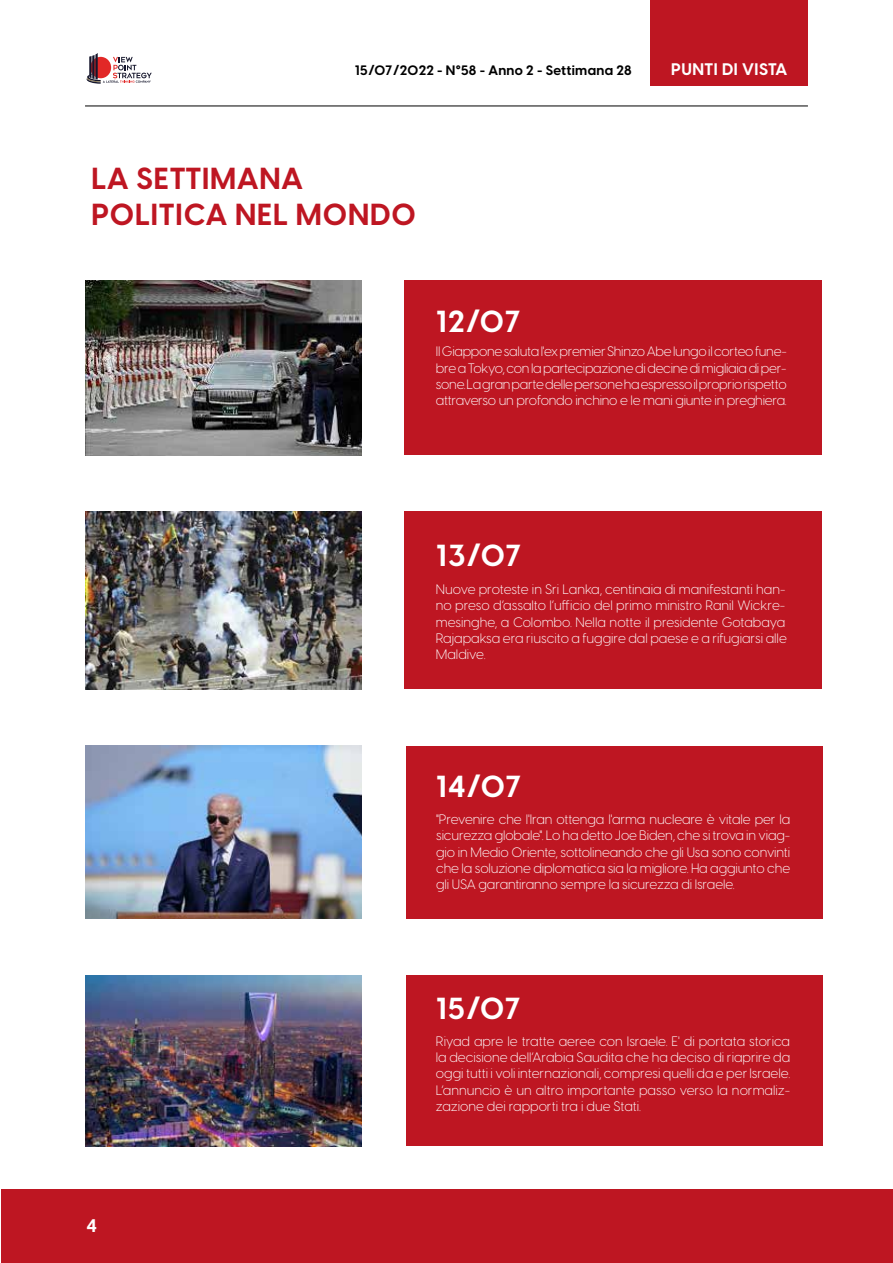
<style>
.page{position:relative;width:893px;height:1263px;background:#fff}
.page>*{position:absolute;margin:0;border:0;box-sizing:border-box;transform-origin:0 0}
.t1{font:700 30px/36px "Visby CF";letter-spacing:.03em;color:#be1622}
.t2{font:700 30px "Visby CF";letter-spacing:.03em;color:#fff}
.t3{font:700 18px "Visby CF";color:#fff}
.t4{font:700 16.5px "Visby CF";letter-spacing:.03em;color:#fff}
.t5{font:300 13.5px/16.2px "Visby CF";letter-spacing:-.01em;color:#fff;text-align:justify}
.t6{font:700 13.5px "Visby CF";letter-spacing:.02em;color:#000}
</style>
<div class="page">
<div style="left:651px;top:0;width:157px;height:85px;background:#be1622"></div>
<div style="left:1px;top:1189px;width:892px;height:74px;background:#be1622"></div>
<svg style="left:87px;top:53px;width:65px;height:31px"></svg>
<hr style="left:85px;top:106px;width:723px;height:1px;background:#000">
<div style="left:405px;top:280px;width:417px;height:175px;background:#be1622"></div>
<img style="left:85px;top:280px;width:276px;height:175px">
<div style="left:405px;top:512px;width:417px;height:177px;background:#be1622"></div>
<img style="left:85px;top:512px;width:276px;height:177px">
<div style="left:406px;top:746px;width:416px;height:172px;background:#be1622"></div>
<img style="left:85px;top:746px;width:276px;height:172px">
<div style="left:406px;top:975px;width:416px;height:171px;background:#be1622"></div>
<img style="left:85px;top:975px;width:276px;height:171px">
<p class="t6" style="left:355px;top:62px;width:278px">15/07/2022 - N°58 - Anno 2 - Settimana 28</p>
<p class="t4" style="left:671px;top:58px;width:118px">PUNTI DI VISTA</p>
<h1 class="t1" style="left:91px;top:160px;width:326px">LA SETTIMANA<br>POLITICA NEL MONDO</h1>
<h1 class="t2" style="left:436px;top:302px;width:86px">12/07</h1>
<p class="t5" style="left:436px;top:343px;width:352px">Il Giappone saluta l'ex premier Shinzo Abe lungo il corteo fune&shy;bre a Tokyo, con la partecipazione di decine di migliaia di per&shy;sone. La gran parte delle persone ha espresso il proprio rispetto attraverso un profondo inchino e le mani giunte in preghiera.</p>
<h2 class="t3" style="left:87px;top:1214px;width:12px">4</h2>
<h1 class="t2" style="left:436px;top:536px;width:87px">13/07</h1>
<p class="t5" style="left:436px;top:581px;width:353px">Nuove proteste in Sri Lanka, centinaia di manifestanti han&shy;no preso d’assalto l’ufficio del primo ministro Ranil Wickre&shy;mesinghe, a Colombo. Nella notte il presidente Gotabaya Rajapaksa era riuscito a fuggire dal paese e a rifugiarsi alle Maldive.</p>
<h1 class="t2" style="left:436px;top:767px;width:87px">14/07</h1>
<p class="t5" style="left:436px;top:811px;width:356px">"Prevenire che l'Iran ottenga l'arma nucleare è vitale per la sicurezza globale". Lo ha detto Joe Biden, che si trova in viag&shy;gio in Medio Oriente, sottolineando che gli Usa sono convinti che la soluzione diplomatica sia la migliore. Ha aggiunto che gli USA garantiranno sempre la sicurezza di Israele.</p>
<h1 class="t2" style="left:436px;top:989px;width:86px">15/07</h1>
<p class="t5" style="left:436px;top:1033px;width:356px">Riyad apre le tratte aeree con Israele. E' di portata storica la decisione dell’Arabia Saudita che ha deciso di riaprire da oggi tutti i voli internazionali, compresi quelli da e per Israele.<br>L’annuncio è un altro importante passo verso la normaliz&shy;zazione dei rapporti tra i due Stati.</p>
</div>
